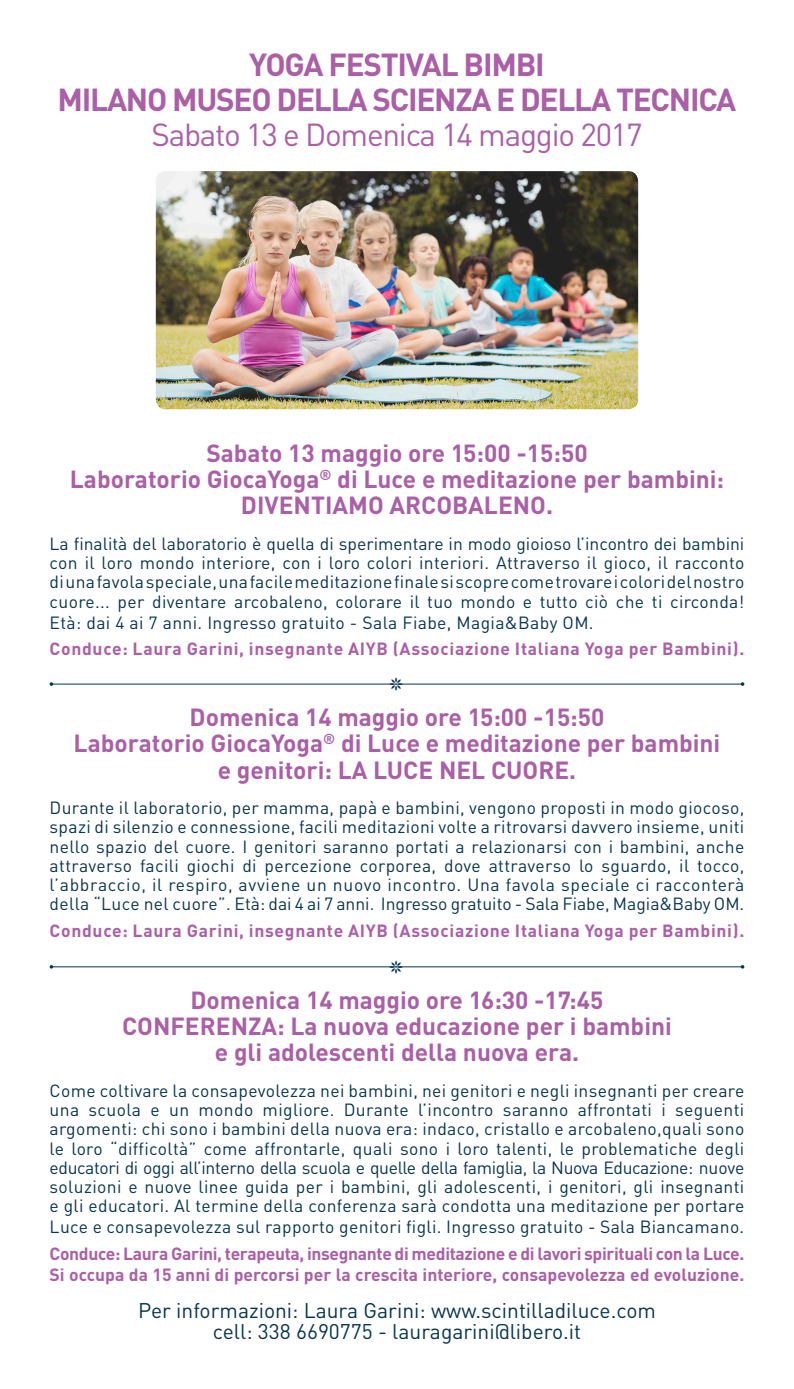
<style>
.page{position:relative;width:794px;height:1389px;background:#fff}
.page>*{position:absolute;margin:0;border:0;box-sizing:border-box;transform-origin:0 0}
.t1{font:700 31.5px "DIN";letter-spacing:-.04em;color:#aa5fa6}
.t2{font:31.5px "DIN";letter-spacing:-.04em;color:#aa5fa6}
.t3{font:700 24.5px/26.2px "DIN";color:#aa5fa6}
.t4{font:21px/21px "DIN";color:#08354f;text-align:center}
.t5{font:17.5px/19.2px "DIN";letter-spacing:.02em;color:#08354f;text-align:justify}
.t6{font:700 17.5px/21px "DIN";letter-spacing:-.02em;color:#aa5fa6}
.t7{font:700 17.5px "DIN";letter-spacing:.04em;color:#aa5fa6}
.t8{font:16.97px "Kalocsai Flowers";color:#08354f}
</style>
<div class="page">
<hr style="left:51px;top:684px;width:691px;height:1px;background:#08354f">
<hr style="left:51px;top:966px;width:691px;height:1px;background:#08354f">
<img style="left:156px;top:171px;width:482px;height:238px">
<h1 class="t1" style="left:249px;top:44px;width:297px">YOGA FESTIVAL BIMBI</h1>
<h1 class="t1" style="left:58px;top:79px;width:178px">MILANO Museo</h1>
<h1 class="t1" style="left:276px;top:79px;width:38px">della</h1>
<h1 class="t1" style="left:372px;top:79px;width:34px">Scien</h1>
<h1 class="t1" style="left:455px;top:79px;width:103px">za e della</h1>
<h1 class="t1" style="left:616px;top:79px;width:35px">Tecnica</h1>
<h1 class="t2" style="left:151px;top:115px;width:492px">Sabato 13 e Domenica 14 maggio 2017</h1>
<h2 class="t3" style="left:206px;top:439px;width:383px">Sabato 13 maggio ore 15:00 -15:50</h2>
<h2 class="t3" style="left:70px;top:465px;width:656px">Laboratorio GiocaYoga<sup>®</sup> di Luce e meditazione per bambini:</h2>
<h2 class="t3" style="left:241px;top:491px;width:15px">Diventiamo</h2>
<h2 class="t3" style="left:389px;top:491px;width:48px">arcobaleno</h2>
<h2 class="t3" style="left:546px;top:491px;width:8px">.</h2>
<p class="t5" style="left:50px;top:534px;width:696px">La finalità del laboratorio è quella di sperimentare in modo gioioso l’incontro dei bambini con il loro mondo interiore, con i loro colori interiori. Attraverso il gioco, il racconto di una favola speciale, una facile meditazione finale si scopre come trovare i colori del nostro cuore... per diventare arcobaleno, colorare il tuo mondo e tutto ciò che ti circonda!</p>
<p class="t5" style="left:50px;top:612px;width:545px">Età: dai 4 ai 7 anni. Ingresso gratuito - Sala Fiabe, Magia&amp;Baby OM.</p>
<p class="t7" style="left:50px;top:637px;width:696px">Conduce: Laura Garini, insegnante AIYB (Associazione Italiana Yoga per Bambini).</p>
<p class="t8" style="left:389px;top:675px;width:16px">C</p>
<h2 class="t3" style="left:189px;top:703px;width:416px">Domenica 14 maggio ore 15:00 -15:50</h2>
<h2 class="t3" style="left:74px;top:729px;width:648px">Laboratorio GiocaYoga<sup>®</sup> di Luce e meditazione per bambini</h2>
<h2 class="t3" style="left:218px;top:755px;width:237px">e genitori: La luce nel</h2>
<h2 class="t3" style="left:491px;top:755px;width:87px">cuore.</h2>
<p class="t5" style="left:50px;top:798px;width:696px">Durante il laboratorio, per mamma, papà e bambini, vengono proposti in modo giocoso, spazi di silenzio e connessione, facili meditazioni volte a ritrovarsi davvero insieme, uniti nello spazio del cuore. I genitori saranno portati a relazionarsi con i bambini, anche attraverso facili giochi di percezione corporea, dove attraverso lo sguardo, il tocco, l’abbraccio, il respiro, avviene un nuovo incontro. Una favola speciale ci racconterà della “Luce nel cuore”. Età: dai 4 ai 7 anni. Ingresso gratuito - Sala Fiabe, Magia&amp;Baby OM.</p>
<p class="t7" style="left:50px;top:919px;width:696px">Conduce: Laura Garini, insegnante AIYB (Associazione Italiana Yoga per Bambini).</p>
<p class="t8" style="left:389px;top:958px;width:16px">C</p>
<h2 class="t3" style="left:190px;top:986px;width:414px">Domenica 14 maggio ore 16:30 -17:45</h2>
<h2 class="t3" style="left:122px;top:1012px;width:32px">Confe</h2>
<h2 class="t3" style="left:215px;top:1012px;width:458px;text-indent:-15px">renza: La nuova educazione per i bambini e gli adolescenti della nuova era.</h2>
<p class="t5" style="left:50px;top:1081px;width:696px">Come coltivare la consapevolezza nei bambini, nei genitori e negli insegnanti per creare una scuola e un mondo migliore. Durante l’incontro saranno affrontati i seguenti argomenti: chi sono i bambini della nuova era: indaco, cristallo e arcobaleno,quali sono le loro “difficoltà” come affrontarle, quali sono i loro talenti, le problematiche degli educatori di oggi all’interno della scuola e quelle della famiglia, la Nuova Educazione: nuove soluzioni e nuove linee guida per i bambini, gli adolescenti, i genitori, gli insegnanti e gli educatori. Al termine della conferenza sarà condotta una meditazione per portare</p>
<p class="t5" style="left:50px;top:1217px;width:696px">Luce e consapevolezza sul rapporto genitori figli. Ingresso gratuito - Sala Biancamano.</p>
<p class="t6" style="left:50px;top:1242px;width:696px">Conduce: Laura Garini, terapeuta, insegnante di meditazione e di lavori spirituali con la Luce.<br>Si occupa da 15 anni di percorsi per la crescita interiore, consapevolezza ed evoluzione.</p>
<p class="t4" style="left:138px;top:1300px;width:519px">Per informazioni: Laura Garini: www.scintilladiluce.com cell: 338 6690775 - lauragarini@libero.it</p>
</div>
